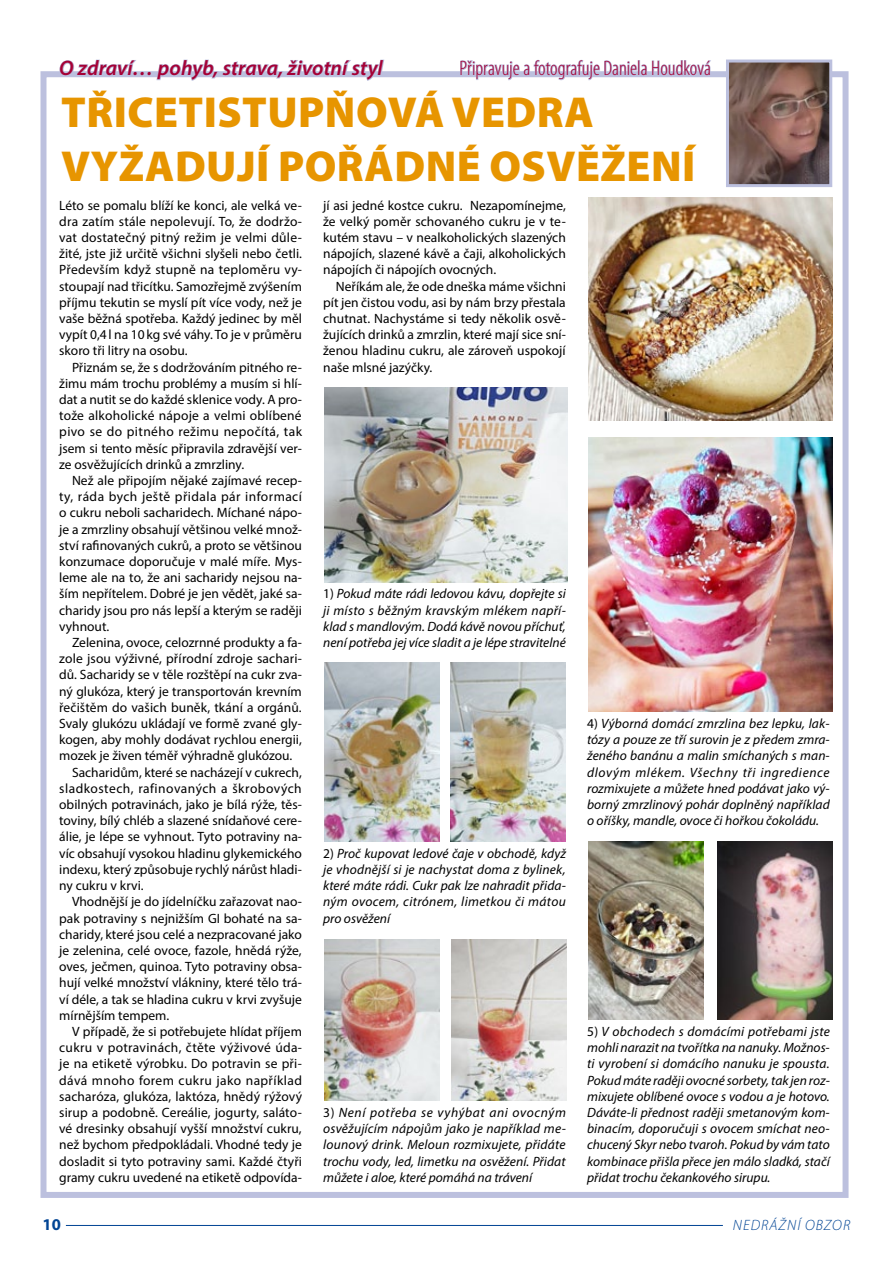
<style>
.page{position:relative;width:893px;height:1263px;background:#fff}
.page>*{position:absolute;margin:0;border:0;box-sizing:border-box;transform-origin:0 0}
.t1{font:900 43.5px/54px "Myriad Pro";letter-spacing:.12em;color:#e79500}
.t2{font:300 condensed 21px "Myriad Pro";color:#a50035}
.t3{font:italic 600 21px "Myriad Pro";color:#a50035}
.t4{font:700 16.5px "Myriad Pro";color:#004494}
.t5{font:italic 300 15px "Myriad Pro";letter-spacing:.165em;color:#004494}
.t6{font:13.5px/16.2px "Myriad Pro";color:#000;text-align:justify}
.t7{font:italic 13.5px/16.2px "Myriad Pro";color:#000;text-align:justify}
.t8{font:13.5px "Myriad Pro";letter-spacing:.035em;color:#000}
.t9{font:13.5px "Myriad Pro";letter-spacing:.025em;color:#000}
.t10{font:13.5px "Myriad Pro";letter-spacing:.03em;color:#000}
.s1{font-style:normal}
</style>
<div class="page">
<hr style="left:66px;top:1225px;width:657px;height:1px;background:#004494">
<div style="left:40px;top:71px;width:808px;height:1127px;border:6px solid #bcc0de"></div>
<svg style="left:724px;top:59px;width:110px;height:128px;background:#826966"></svg>
<svg style="left:59px;top:59px;width:654px;height:22px"></svg>
<img style="left:324px;top:388px;width:243px;height:194px">
<img style="left:324px;top:662px;width:115px;height:179px">
<img style="left:589px;top:841px;width:115px;height:179px">
<img style="left:451px;top:662px;width:115px;height:179px">
<img style="left:718px;top:841px;width:115px;height:179px">
<img style="left:324px;top:939px;width:115px;height:162px">
<img style="left:452px;top:939px;width:115px;height:162px">
<img style="left:589px;top:198px;width:243px;height:222px">
<img style="left:589px;top:438px;width:243px;height:274px">
<h2 class="t3" style="left:59px;top:55px;width:325px">O zdraví… pohyb, strava, životní styl</h2>
<h2 class="t2" style="left:460px;top:57px;width:253px">Připravuje a fotografuje Daniela Houdková</h2>
<h1 class="t1" style="left:61px;top:86px;width:534px">TŘICETISTUPŇOVÁ VEDRA<br>VYŽADUJ</h1>
<h1 class="t1" style="left:256px;top:140px;width:139px">Í POŘÁDN</h1>
<h1 class="t1" style="left:457px;top:140px;width:239px">É OSVĚŽEN Í</h1>
<p class="t6" style="left:59px;top:197px;width:244px">Léto se pomalu blíží ke konci, ale velká ve&shy;dra zatím stále nepolevují. To, že dodržo&shy;vat dostatečný pitný režim je velmi důle&shy;žité, jste již určitě všichni slyšeli nebo četli.<br>Především když stupně na teploměru vy&shy;stoupají nad třicítku. Samozřejmě zvýšením příjmu tekutin se myslí pít více vody, než je vaše běžná spotřeba. Každý jedinec by měl vypít 0,4l na 10kg své váhy. To je v průměru skoro tři litry na osobu.</p>
<p class="t6" style="left:59px;top:359px;width:244px;text-indent:13px">Přiznám se, že s dodržováním pitného re&shy;žimu mám trochu problémy a musím si hlí&shy;dat a nutit se do každé sklenice vody. A pro&shy;tože alkoholické nápoje a velmi oblíbené pivo se do pitného režimu nepočítá, tak jsem si tento měsíc připravila zdravější ver&shy;ze osvěžujících drinků a zmrzliny.</p>
<p class="t6" style="left:59px;top:472px;width:244px;text-indent:13px">Než ale připojím nějaké zajímavé recep&shy;ty, ráda bych ještě přidala pár informací o cukru neboli sacharidech. Míchané nápo&shy;je a zmrzliny obsahují většinou velké množ&shy;ství rafinovaných cukrů, a proto se většinou konzumace doporučuje v malé míře. Mys&shy;leme ale na to, že ani sacharidy nejsou na&shy;ším nepřítelem. Dobré je jen vědět, jaké sa&shy;charidy jsou pro nás lepší a kterým se raději vyhnout.</p>
<p class="t6" style="left:72px;top:634px;width:231px">Zelenina, ovoce, celozrnné produkty a fa-</p>
<p class="t6" style="left:59px;top:650px;width:244px">zole jsou výživné, přírodní zdroje sachari-</p>
<p class="t6" style="left:59px;top:667px;width:244px">dů. Sacharidy se v těle rozštěpí na cukr zva-</p>
<p class="t6" style="left:59px;top:683px;width:244px">ný glukóza, který je transportován krevním</p>
<p class="t6" style="left:59px;top:699px;width:244px">řečištěm do vašich buněk, tkání a orgánů.</p>
<p class="t6" style="left:59px;top:715px;width:244px">Svaly glukózu ukládají ve formě zvané gly-</p>
<p class="t6" style="left:59px;top:731px;width:244px">kogen, aby mohly dodávat rychlou energii,</p>
<p class="t6" style="left:59px;top:748px;width:235px">mozek je živen téměř výhradně glukózou.</p>
<p class="t6" style="left:72px;top:764px;width:231px">Sacharidům, které se nacházejí v cukrech,</p>
<p class="t8" style="left:59px;top:780px;width:244px">sladkostech, rafinovaných a škrobových</p>
<p class="t6" style="left:59px;top:796px;width:244px">obilných potravinách, jako je bílá rýže, těs-</p>
<p class="t6" style="left:59px;top:812px;width:244px">toviny, bílý chléb a slazené snídaňové cere-</p>
<p class="t6" style="left:59px;top:829px;width:244px">álie, je lépe se vyhnout. Tyto potraviny na-</p>
<p class="t6" style="left:59px;top:845px;width:244px">víc obsahují vysokou hladinu glykemického</p>
<p class="t6" style="left:59px;top:861px;width:244px">indexu, který způsobuje rychlý nárůst hladi-</p>
<p class="t6" style="left:59px;top:877px;width:86px">ny cukru v krvi.</p>
<p class="t6" style="left:72px;top:893px;width:231px">Vhodnější je do jídelníčku zařazovat nao-</p>
<p class="t6" style="left:59px;top:910px;width:244px">pak potraviny s nejnižším GI bohaté na sa-</p>
<p class="t6" style="left:59px;top:926px;width:244px">charidy, které jsou celé a nezpracované jako</p>
<p class="t6" style="left:59px;top:942px;width:244px">je zelenina, celé ovoce, fazole, hnědá rýže,</p>
<p class="t6" style="left:59px;top:958px;width:244px">oves, ječmen, quinoa. Tyto potraviny obsa-</p>
<p class="t6" style="left:59px;top:974px;width:244px">hují velké množství vlákniny, které tělo trá-</p>
<p class="t6" style="left:59px;top:991px;width:244px">ví déle, a tak se hladina cukru v krvi zvyšuje</p>
<p class="t6" style="left:59px;top:1007px;width:111px">mírnějším tempem.</p>
<p class="t6" style="left:72px;top:1023px;width:231px">V případě, že si potřebujete hlídat příjem</p>
<p class="t9" style="left:59px;top:1039px;width:244px">cukru v potravinách, čtěte výživové úda-</p>
<p class="t6" style="left:59px;top:1055px;width:244px">je na etiketě výrobku. Do potravin se při-</p>
<p class="t10" style="left:59px;top:1072px;width:244px">dává mnoho forem cukru jako například</p>
<p class="t6" style="left:59px;top:1088px;width:244px">sacharóza, glukóza, laktóza, hnědý rýžový</p>
<p class="t6" style="left:59px;top:1104px;width:244px">sirup a podobně. Cereálie, jogurty, saláto-</p>
<p class="t6" style="left:59px;top:1120px;width:244px">vé dresinky obsahují vyšší množství cukru,</p>
<p class="t6" style="left:59px;top:1136px;width:244px">než bychom předpokládali. Vhodné tedy je</p>
<p class="t6" style="left:59px;top:1153px;width:244px">dosladit si tyto potraviny sami. Každé čtyři</p>
<p class="t6" style="left:59px;top:1169px;width:244px">gramy cukru uvedené na etiketě odpovída-</p>
<p class="t6" style="left:323px;top:197px;width:244px">jí asi jedné kostce cukru. Nezapomínejme, že velký poměr schovaného cukru je v te&shy;kutém stavu – v nealkoholických slazených nápojích, slazené kávě a čaji, alkoholických nápojích či nápojích ovocných.</p>
<p class="t6" style="left:323px;top:278px;width:244px;text-indent:13px">Neříkám ale, že ode dneška máme všichni pít jen čistou vodu, asi by nám brzy přestala chutnat. Nachystáme si tedy několik osvě&shy;žujících drinků a zmrzlin, které mají sice sní&shy;ženou hladinu cukru, ale zároveň uspokojí naše mlsné jazýčky.</p>
<p class="t7" style="left:323px;top:586px;width:244px"><span class="s1">1)</span> Pokud máte rádi ledovou kávu, dopřejte si ji místo s běžným kravským mlékem napří&shy;klad s mandlovým. Dodá kávě novou příchuť, není potřeba jej více sladit a je lépe stravitelné</p>
<p class="t7" style="left:323px;top:845px;width:244px"><span class="s1">2)</span> Proč kupovat ledové čaje v obchodě, když je vhodnější si je nachystat doma z bylinek, které máte rádi. Cukr pak lze nahradit přida&shy;ným ovocem, citrónem, limetkou či mátou pro osvěžení</p>
<p class="t7" style="left:323px;top:1104px;width:244px"><span class="s1">3)</span> Není potřeba se vyhýbat ani ovocným osvěžujícím nápojům jako je například me&shy;lounový drink. Meloun rozmixujete, přidáte trochu vody, led, limetku na osvěžení. Přidat můžete i aloe, které pomáhá na trávení</p>
<p class="t7" style="left:587px;top:715px;width:244px"><span class="s1">4)</span> Výborná domácí zmrzlina bez lepku, lak&shy;tózy a pouze ze tří surovin je z předem zmra&shy;ženého banánu a malin smíchaných s man&shy;dlovým mlékem. Všechny tři ingredience rozmixujete a můžete hned podávat jako vý&shy;borný zmrzlinový pohár doplněný například o oříšky, mandle, ovoce či hořkou čokoládu.</p>
<p class="t7" style="left:587px;top:1023px;width:244px"><span class="s1">5)</span> V obchodech s domácími potřebami jste mohli narazit na tvořítka na nanuky. Možnos&shy;ti vyrobení si domácího nanuku je spousta.<br>Pokud máte raději ovocné sorbety, tak jen roz&shy;mixujete oblíbené ovoce s vodou a je hotovo.<br>Dáváte-li přednost raději smetanovým kom&shy;binacím, doporučuji s ovocem smíchat neo&shy;chucený Skyr nebo tvaroh. Pokud by vám tato kombinace přišla přece jen málo sladká, stačí přidat trochu čekankového sirupu.</p>
<p class="t4" style="left:43px;top:1214px;width:20px">10</p>
<p class="t5" style="left:733px;top:1217px;width:116px">NEDRÁŽNÍ OBZOR</p>
</div>
